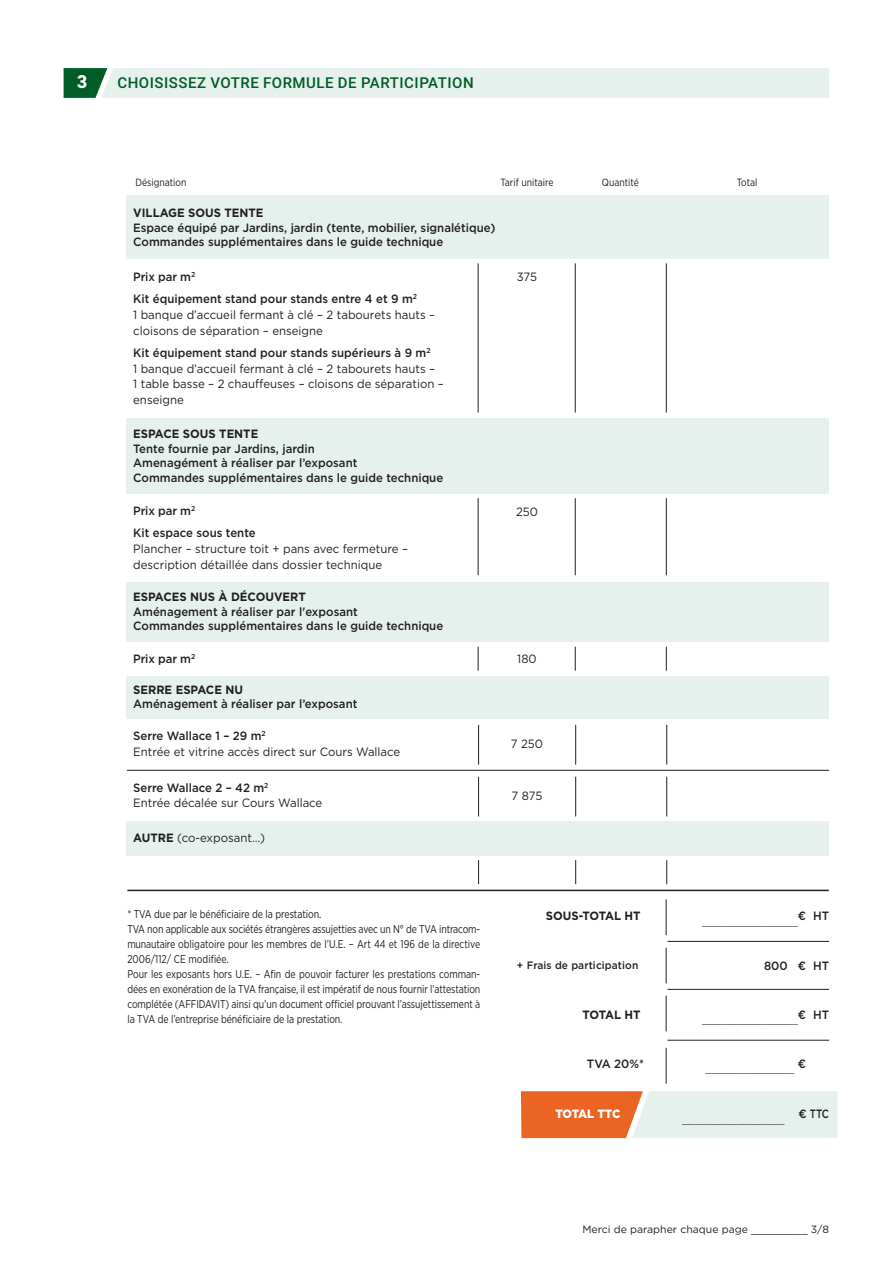
<style>
.page{position:relative;width:893px;height:1263px;background:#fff}
.page>*{position:absolute;margin:0;border:0;box-sizing:border-box;transform-origin:0 0}
.t1{font:900 18px "Roboto";color:#fff}
.t2{font:500 15px "Roboto";letter-spacing:.035em;color:#005d27}
.t3{font:12px/15.8px "Gotham";color:#231f20;scale:.95 1}
.t4{font:500 12px/14.4px "Gotham";color:#231f20;scale:.95 1}
.t5{font:700 12px "Gotham";color:#231f20;scale:.95 1}
.t6{font:300 12px "Gotham";color:#231f20;scale:.95 1}
.t7{font:900 12px "Gotham";letter-spacing:-.03em;color:#fff;scale:.95 1}
.t8{font:11.25px/15px "Gotham Narrow";letter-spacing:-.005em;color:#231f20;scale:.9 1}
.t9{font:500 10.8px "Gotham";letter-spacing:.01em;color:#231f20;scale:.95 1}
.t10{font:10.5px "Gotham";color:#231f20}
.t11{font:10.5px "Gotham Narrow";color:#231f20;scale:.95 1}
.s1{font-weight:500}
.s2{font-weight:700}
</style>
<div class="page">
<div style="left:64px;top:68px;width:765px;height:30px;background:#e6f1ee"></div>
<svg style="left:521px;top:1091px;width:316px;height:47px;background:#e8bfa6"></svg>
<hr style="left:127px;top:890px;width:702px;height:1px;background:#231f20">
<hr style="left:666px;top:899px;width:1px;height:36px;background:#231f20">
<hr style="left:666px;top:948px;width:1px;height:35px;background:#231f20">
<hr style="left:666px;top:996px;width:1px;height:35px;background:#231f20">
<hr style="left:666px;top:1048px;width:1px;height:36px;background:#231f20">
<hr style="left:667px;top:941px;width:162px;height:1px;background:#231f20">
<hr style="left:667px;top:989px;width:162px;height:1px;background:#231f20">
<hr style="left:667px;top:1040px;width:162px;height:1px;background:#231f20">
<div style="left:127px;top:196px;width:702px;height:64px;background:#e6f1ee"></div>
<div style="left:127px;top:418px;width:702px;height:77px;background:#e6f1ee"></div>
<div style="left:127px;top:582px;width:702px;height:60px;background:#e6f1ee"></div>
<div style="left:127px;top:676px;width:702px;height:43px;background:#e6f1ee"></div>
<div style="left:127px;top:822px;width:702px;height:34px;background:#e6f1ee"></div>
<hr style="left:127px;top:770px;width:702px;height:1px;background:#231f20">
<hr style="left:478px;top:263px;width:1px;height:150px;background:#231f20">
<hr style="left:478px;top:498px;width:1px;height:77px;background:#231f20">
<svg style="left:478px;top:647px;width:1px;height:24px"></svg>
<hr style="left:478px;top:725px;width:1px;height:40px;background:#231f20">
<hr style="left:575px;top:263px;width:1px;height:150px;background:#231f20">
<hr style="left:575px;top:498px;width:1px;height:77px;background:#231f20">
<svg style="left:575px;top:647px;width:1px;height:24px"></svg>
<hr style="left:575px;top:725px;width:1px;height:40px;background:#231f20">
<hr style="left:666px;top:263px;width:1px;height:150px;background:#231f20">
<hr style="left:666px;top:498px;width:1px;height:77px;background:#231f20">
<svg style="left:666px;top:647px;width:1px;height:24px"></svg>
<hr style="left:666px;top:725px;width:1px;height:40px;background:#231f20">
<hr style="left:478px;top:777px;width:1px;height:39px;background:#231f20">
<hr style="left:575px;top:777px;width:1px;height:39px;background:#231f20">
<hr style="left:666px;top:777px;width:1px;height:39px;background:#231f20">
<svg style="left:478px;top:860px;width:1px;height:24px"></svg>
<svg style="left:575px;top:860px;width:1px;height:24px"></svg>
<svg style="left:666px;top:860px;width:1px;height:24px"></svg>
<h1 class="t1" style="left:77px;top:75px;width:12px">3</h1>
<h2 class="t2" style="left:117px;top:74px;width:358px">CHOISISSEZ VOTRE FORMULE DE PARTICIPATION</h2>
<p class="t11" style="left:135px;top:179px;width:55px">Désignation</p>
<p class="t11" style="left:500px;top:179px;width:58px">Tarif unitaire</p>
<p class="t11" style="left:602px;top:179px;width:41px">Quantité</p>
<p class="t11" style="left:737px;top:179px;width:23px">Total</p>
<p class="t5" style="left:133px;top:208px;width:139px">VILLAGE SOUS TENTE</p>
<p class="t4" style="left:133px;top:221px;width:383px">Espace équipé par Jardins, jardin (tente, mobilier, signalétique)<br>Commandes supplémentaires dans le guide technique</p>
<p class="t4" style="left:133px;top:267px;width:300px;line-height:22.2px">Prix par m<sup>2<br></sup>Kit équipement stand pour stands entre 4 et 9 m<sup>2</sup></p>
<p class="t3" style="left:133px;top:308px;width:319px">1 banque d’accueil fermant à clé – 2 tabourets hauts – cloisons de séparation – enseigne</p>
<p class="t3" style="left:133px;top:346px;width:328px"><span class="s1">Kit équipement stand pour stands supérieurs à 9 m</span><sup>2<br></sup>1 banque d’accueil fermant à clé – 2 tabourets hauts –<br>1 table basse – 2 chauffeuses – cloisons de séparation – enseigne</p>
<p class="t3" style="left:517px;top:270px;width:23px">375</p>
<p class="t5" style="left:133px;top:430px;width:133px">ESPACE SOUS TENTE</p>
<p class="t4" style="left:133px;top:442px;width:328px">Tente fournie par Jardins, jardin<br>Amenagément à réaliser par l’exposant<br>Commandes supplémentaires dans le guide technique</p>
<p class="t4" style="left:133px;top:501px;width:130px;line-height:22.2px">Prix par m<sup>2<br></sup>Kit espace sous tente</p>
<p class="t3" style="left:133px;top:542px;width:291px">Plancher – structure toit + pans avec fermeture – description détaillée dans dossier technique</p>
<p class="t3" style="left:516px;top:504px;width:25px">250</p>
<p class="t5" style="left:133px;top:592px;width:183px">ESPACES NUS À DÉCOUVERT</p>
<p class="t4" style="left:133px;top:605px;width:328px">Aménagement à réaliser par l'exposant<br>Commandes supplémentaires dans le guide technique</p>
<p class="t4" style="left:133px;top:652px;width:67px">Prix par m<sup>2</sup></p>
<p class="t3" style="left:517px;top:651px;width:22px">180</p>
<p class="t5" style="left:133px;top:685px;width:117px">SERRE ESPACE NU</p>
<p class="t4" style="left:133px;top:698px;width:237px">Aménagement à réaliser par l’exposant</p>
<p class="t3" style="left:133px;top:729px;width:283px"><span class="s1">Serre Wallace 1 – 29 m</span><sup>2<br></sup>Entrée et vitrine accès direct sur Cours Wallace</p>
<p class="t3" style="left:511px;top:737px;width:35px">7 250</p>
<p class="t3" style="left:133px;top:780px;width:201px"><span class="s1">Serre Wallace 2 – 42 m</span><sup>2<br></sup>Entrée décalée sur Cours Wallace</p>
<p class="t3" style="left:512px;top:788px;width:34px">7 875</p>
<p class="t3" style="left:133px;top:831px;width:140px"><span class="s2">AUTRE</span> (co-exposant…)</p>
<p class="t8" style="left:127px;top:907px;width:394px">* TVA due par le bénéficiaire de la prestation.<br>TVA non applicable aux sociétés étrangères assujetties avec un N° de TVA intracom&shy;munautaire obligatoire pour les membres de l’U.E. – Art 44 et 196 de la directive 2006/112/ CE modifiée.<br>Pour les exposants hors U.E. – Afin de pouvoir facturer les prestations comman&shy;dées en exonération de la TVA française, il est impératif de nous fournir l’attestation complétée (AFFIDAVIT) ainsi qu’un document officiel prouvant l’assujettissement à la TVA de l’entreprise bénéficiaire de la prestation.</p>
<p class="t5" style="left:546px;top:912px;width:101px">SOUS-TOTAL HT</p>
<p class="t6" style="left:702px;top:915px;width:135px">______________<sup>€</sup> <sup>HT</sup></p>
<p class="t4" style="left:764px;top:959px;width:70px">800 € HT</p>
<p class="t9" style="left:517px;top:961px;width:129px">+ Frais de participation</p>
<p class="t5" style="left:582px;top:1010px;width:63px">TOTAL HT</p>
<p class="t6" style="left:702px;top:1013px;width:135px">______________<sup>€</sup> <sup>HT</sup></p>
<p class="t4" style="left:587px;top:1057px;width:62px">TVA 20%*</p>
<p class="t6" style="left:705px;top:1063px;width:131px">_____________ <sup>€</sup> <sup>HT</sup></p>
<p class="t7" style="left:555px;top:1110px;width:70px">TOTAL TTC</p>
<p class="t6" style="left:682px;top:1113px;width:156px">_______________ <sup>€</sup> <sup>TTC</sup></p>
<p class="t10" style="left:582px;top:1225px;width:248px">Merci de parapher chaque page _________ 3/8</p>
</div>
